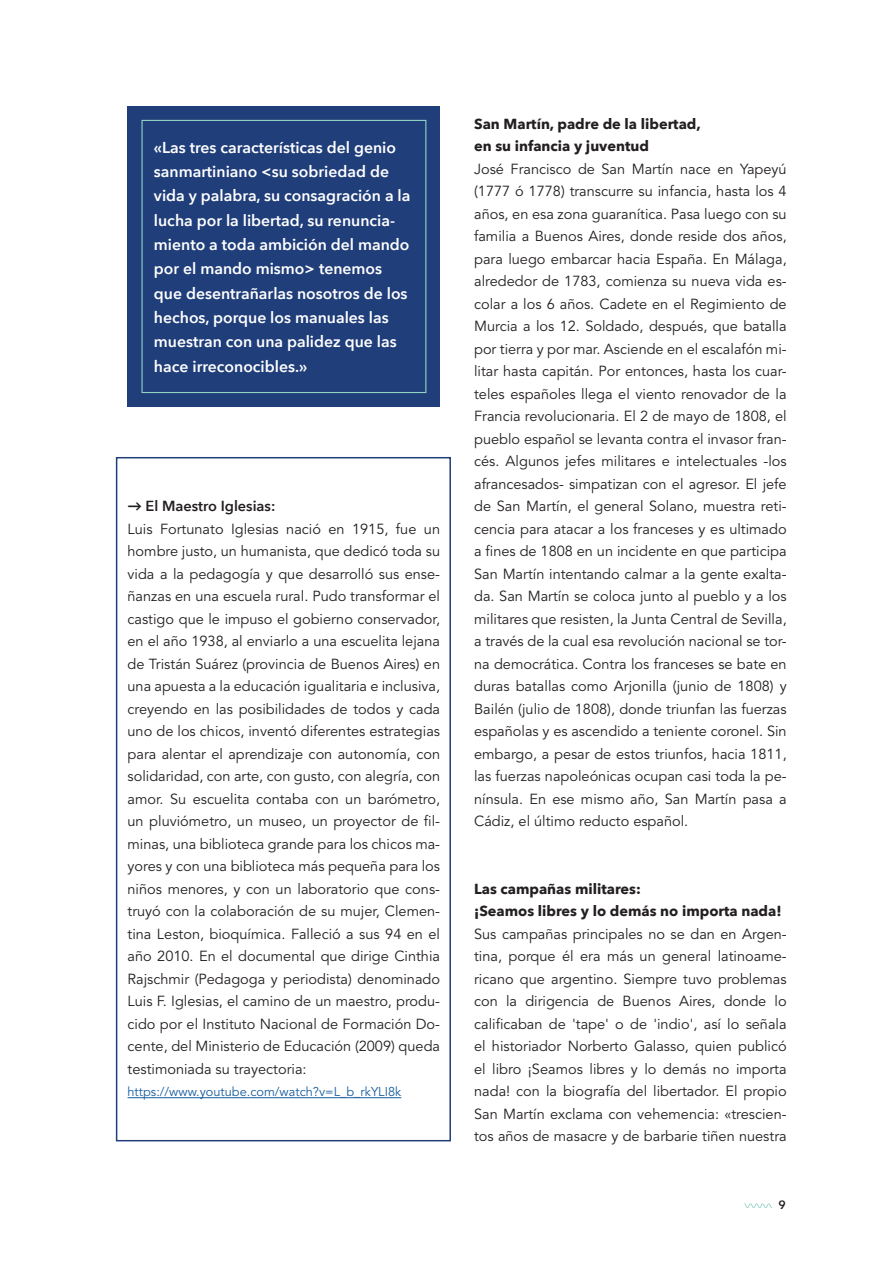
<style>
.page{position:relative;width:893px;height:1263px;background:#fff}
.page>*{position:absolute;margin:0;border:0;box-sizing:border-box;transform-origin:0 0}
.t1{font:600 15.75px/24.3px "Avenir Next";color:#fff}
.t2{font:14.55px/22.5px "Avenir LT Std";color:#231f20;text-align:justify}
.t3{font:700 14.55px/22.5px "Avenir Next";color:#231f20}
.t4{font:600 14.55px "Avenir Next";color:#231f20}
.t5{font:12.75px "Avenir LT Std";color:#175d9e}
.t6{font:600 12px "Avenir Next";color:#231f20}
.s1{font-family:"Lato";font-weight:700}
</style>
<div class="page">
<svg style="left:744px;top:1203px;width:28px;height:5px"></svg>
<div style="left:128px;top:106px;width:312px;height:301px;background:#203e7a"></div>
<div style="left:141px;top:120px;width:285px;height:273px;border:1px solid #92d2c5"></div>
<div style="left:116px;top:457px;width:335px;height:684px;border:2px solid #203e7a"></div>
<hr style="left:128px;top:1097px;width:273px;height:1px;background:#175d9e">
<p class="t1" style="left:154px;top:135px;width:258px">«Las tres características del genio sanmartiniano &lt;su sobriedad de vida y palabra, su consagración a la lucha por la libertad, su renuncia&shy;miento a toda ambición del mando por el mando mismo&gt; tenemos que desentrañarlas nosotros de los hechos, porque los manuales las muestran con una palidez que las hace irreconocibles.»</p>
<p class="t4" style="left:128px;top:497px;width:149px"><span class="s1">→</span> El Maestro Iglesias:</p>
<p class="t2" style="left:128px;top:518px;width:314px">Luis Fortunato Iglesias nació en 1915, fue un hombre justo, un humanista, que dedicó toda su vida a la pedagogía y que desarrolló sus ense&shy;ñanzas en una escuela rural. Pudo transformar el castigo que le impuso el gobierno conservador, en el año 1938, al enviarlo a una escuelita lejana de Tristán Suárez (provincia de Buenos Aires) en una apuesta a la educación igualitaria e inclusiva, creyendo en las posibilidades de todos y cada uno de los chicos, inventó diferentes estrategias para alentar el aprendizaje con autonomía, con solidaridad, con arte, con gusto, con alegría, con amor. Su escuelita contaba con un barómetro, un pluviómetro, un museo, un proyector de fil&shy;minas, una biblioteca grande para los chicos ma&shy;yores y con una biblioteca más pequeña para los niños menores, y con un laboratorio que cons&shy;truyó con la colaboración de su mujer, Clemen&shy;tina Leston, bioquímica. Falleció a sus 94 en el año 2010. En el documental que dirige Cinthia Rajschmir (Pedagoga y periodista) denominado Luis F. Iglesias, el camino de un maestro, produ&shy;cido por el Instituto Nacional de Formación Do&shy;cente, del Ministerio de Educación (2009) queda testimoniada su trayectoria:</p>
<p class="t5" style="left:128px;top:1085px;width:275px">https://www.youtube.com/watch?v=L_b_rkYLI8k</p>
<p class="t3" style="left:474px;top:112px;width:228px">San Martín, padre de la libertad, en su infancia y juventud</p>
<p class="t2" style="left:474px;top:158px;width:314px">José Francisco de San Martín nace en Yapeyú (1777 ó 1778) transcurre su infancia, hasta los 4 años, en esa zona guaranítica. Pasa luego con su familia a Buenos Aires, donde reside dos años, para luego embarcar hacia España. En Málaga, alrededor de 1783, comienza su nueva vida es&shy;colar a los 6 años. Cadete en el Regimiento de Murcia a los 12. Soldado, después, que batalla por tierra y por mar. Asciende en el escalafón mi&shy;litar hasta capitán. Por entonces, hasta los cuar&shy;teles españoles llega el viento renovador de la Francia revolucionaria. El 2 de mayo de 1808, el pueblo español se levanta contra el invasor fran&shy;cés. Algunos jefes militares e intelectuales -los afrancesados- simpatizan con el agresor. El jefe de San Martín, el general Solano, muestra reti&shy;cencia para atacar a los franceses y es ultimado a fines de 1808 en un incidente en que participa San Martín intentando calmar a la gente exalta&shy;da. San Martín se coloca junto al pueblo y a los militares que resisten, la Junta Central de Sevilla, a través de la cual esa revolución nacional se tor&shy;na democrática. Contra los franceses se bate en duras batallas como Arjonilla (junio de 1808) y Bailén (julio de 1808), donde triunfan las fuerzas españolas y es ascendido a teniente coronel. Sin embargo, a pesar de estos triunfos, hacia 1811, las fuerzas napoleónicas ocupan casi toda la pe&shy;nínsula. En ese mismo año, San Martín pasa a Cádiz, el último reducto español.</p>
<p class="t3" style="left:474px;top:877px;width:309px">Las campañas militares:<br>¡Seamos libres y lo demás no importa nada!</p>
<p class="t2" style="left:474px;top:923px;width:314px">Sus campañas principales no se dan en Argen&shy;tina, porque él era más un general latinoame&shy;ricano que argentino. Siempre tuvo problemas con la dirigencia de Buenos Aires, donde lo calificaban de 'tape' o de 'indio', así lo señala el historiador Norberto Galasso, quien publicó el libro ¡Seamos libres y lo demás no importa nada! con la biografía del libertador. El propio San Martín exclama con vehemencia: «trescien&shy;tos años de masacre y de barbarie tiñen nuestra</p>
<p class="t6" style="left:778px;top:1197px;width:9px">9</p>
</div>
